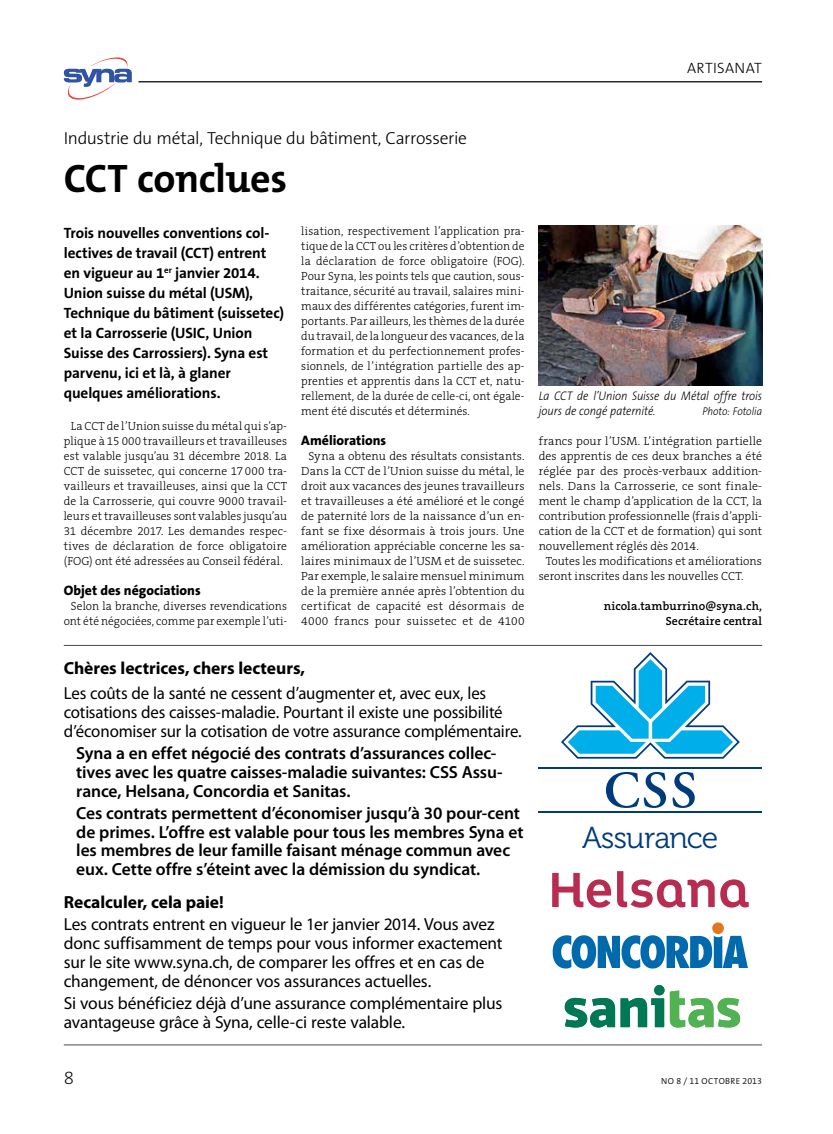
<style>
.page{position:relative;width:833px;height:1134px;background:#fff}
.page>*{position:absolute;margin:0;border:0;box-sizing:border-box;transform-origin:0 0}
.t1{font:700 40px "The Mix B W7";letter-spacing:-.01em;color:#000}
.t2{font:30.12px "Museo 300";letter-spacing:-.025em;color:#003c7b}
.t3{font:200 18.75px "The Sans B W2";color:#000}
.t4{font:600 17.5px/18.8px "Myriad Pro";letter-spacing:-.005em;color:#000}
.t5{font:17.5px/18.8px "Myriad Pro";letter-spacing:-.01em;color:#000}
.t6{font:17.5px/18.8px "Myriad Pro";letter-spacing:-.01em;color:#000;scale:.96 1}
.t7{font:700 17.5px "Myriad Pro";letter-spacing:-.005em;color:#000}
.t8{font:300 17.5px "The Sans B W3";letter-spacing:-.02em;color:#000}
.t9{font:700 15px/20px "The Sans B W7";letter-spacing:-.01em;color:#000}
.t10{font:300 15px "The Sans B W3";color:#000}
.t11{font:800 13.75px "The Sans B W8";color:#000}
.t12{font:italic 300 12.5px/15px "The Sans B W3";letter-spacing:-.01em;color:#000;scale:.9 1}
.t13{font:300 11.88px/15px "The Serif B W3";letter-spacing:.005em;color:#000;text-align:center}
.t14{font:600 11.88px/15px "The Serif B W6";letter-spacing:.01em;color:#000;text-align:right}
.t15{font:italic 300 11.25px "The Sans B W3";color:#000;scale:.9 1}
.t16{font:300 8.75px "The Sans B W4";letter-spacing:.04em;color:#000}
</style>
<div class="page">
<svg style="left:64px;top:57px;width:68px;height:43px"></svg>
<hr style="left:138px;top:81px;width:624px;height:1px;background:#000">
<img style="left:539px;top:226px;width:223px;height:159px">
<hr style="left:64px;top:1044px;width:698px;height:1px;background:#484b4a">
<div style="left:654px;top:985px;width:10px;height:10px;background:#007854;border-radius:50%"></div>
<svg style="left:565px;top:998px;width:99px;height:29px"></svg>
<svg style="left:670px;top:990px;width:70px;height:37px"></svg>
<hr style="left:539px;top:811px;width:223px;height:2px;background:#003c7b">
<hr style="left:539px;top:767px;width:223px;height:1px;background:#003c7b">
<svg style="left:561px;top:652px;width:179px;height:107px"></svg>
<svg style="left:606px;top:772px;width:60px;height:36px"></svg>
<svg style="left:672px;top:772px;width:23px;height:36px"></svg>
<hr style="left:64px;top:645px;width:698px;height:1px;background:#484b4a">
<svg style="left:552px;top:873px;width:59px;height:35px"></svg>
<svg style="left:617px;top:871px;width:97px;height:37px"></svg>
<svg style="left:720px;top:879px;width:28px;height:28px"></svg>
<svg style="left:552px;top:922px;width:196px;height:46px"></svg>
<p class="t10" style="left:687px;top:58px;width:19px">Artisanat</p>
<h3 class="t8" style="left:64px;top:127px;width:405px">Industrie du métal, Technique du bâtiment, Carrosserie</h3>
<h1 class="t1" style="left:64px;top:153px;width:225px">CCT conclues</h1>
<p class="t9" style="left:64px;top:223px;width:222px">Trois nouvelles conventions col&shy;lectives de travail (CCT) entrent en vigueur au 1<sup>er</sup> janvier 2014.<br>Union suisse du métal (USM),<br>Technique du bâtiment (suissetec) et la Carrosserie (USIC, Union<br>Suisse des Carrossiers). Syna est parvenu, ici et là, à glaner quelques améliorations.</p>
<p class="t13" style="left:64px;top:419px;width:225px">La CCT de l’Union suisse du métal qui s’ap&shy;plique à 15 000 travailleurs et travailleuses est valable jusqu’au 31 décembre 2018. La CCT de suissetec, qui concerne 17000 tra&shy;vailleurs et travailleuses, ainsi que la CCT de la Carrosserie, qui couvre 9000 travail&shy;leurs et travailleuses sont valables jusqu’au 31 décembre 2017. Les demandes respec&shy;tives de déclaration de force obligatoire (FOG) ont été adressées au Conseil fédéral.</p>
<p class="t11" style="left:64px;top:582px;width:138px">Objet des négociations</p>
<p class="t13" style="left:64px;top:599px;width:225px">Selon la branche, diverses revendications ont été négociées, comme par exemple l’uti-</p>
<p class="t13" style="left:301px;top:224px;width:225px;text-align:justify">lisation, respectivement l’application pra&shy;tique de la CCT ou les critères d’obtention de la déclaration de force obligatoire (FOG).<br>Pour Syna, les points tels que caution, sous&shy;traitance, sécurité au travail, salaires mini&shy;maux des différentes catégories, furent im&shy;portants. Par ailleurs, les thèmes de la durée du travail, de la longueur des vacances, de la formation et du perfectionnement profes&shy;sionnels, de l’intégration partielle des ap&shy;prenties et apprentis dans la CCT et, natu&shy;rellement, de la durée de celle-ci, ont égale&shy;ment été discutés et déterminés.</p>
<p class="t11" style="left:301px;top:432px;width:86px">Améliorations</p>
<p class="t13" style="left:301px;top:449px;width:225px">Syna a obtenu des résultats consistants.<br>Dans la CCT de l’Union suisse du métal, le droit aux vacances des jeunes travailleurs et travailleuses a été amélioré et le congé de paternité lors de la naissance d’un en&shy;fant se fixe désormais à trois jours. Une amélioration appréciable concerne les sa&shy;laires minimaux de l’USM et de suissetec.<br>Par exemple, le salaire mensuel minimum de la première année après l’obtention du certificat de capacité est désormais de 4000 francs pour suissetec et de 4100</p>
<p class="t12" style="left:539px;top:389px;width:249px">La CCT de l’Union Suisse du Métal offre trois jours de congé paternité.</p>
<p class="t15" style="left:702px;top:405px;width:68px">Photo: Fotolia</p>
<p class="t13" style="left:539px;top:434px;width:225px">francs pour l’USM. L’intégration partielle</p>
<p class="t13" style="left:539px;top:449px;width:225px">des apprentis de ces deux branches a été</p>
<p class="t13" style="left:539px;top:464px;width:225px">réglée par des procès-verbaux addition-</p>
<p class="t13" style="left:539px;top:479px;width:225px">nels. Dans la Carrosserie, ce sont finale-</p>
<p class="t13" style="left:539px;top:494px;width:225px">ment le champ d’application de la CCT, la</p>
<p class="t13" style="left:539px;top:509px;width:225px">contribution professionnelle (frais d’appli-</p>
<p class="t13" style="left:539px;top:524px;width:225px">cation de la CCT et de formation) qui sont</p>
<p class="t13" style="left:539px;top:539px;width:161px">nouvellement réglés dès 2014.</p>
<p class="t13" style="left:546px;top:554px;width:218px">Toutes les modifications et améliorations</p>
<p class="t13" style="left:539px;top:569px;width:206px">seront inscrites dans les nouvelles CCT.</p>
<p class="t14" style="left:604px;top:599px;width:160px">nicola.tamburrino@syna.ch,<br>Secrétaire central</p>
<h3 class="t7" style="left:64px;top:656px;width:243px">Chères lectrices, chers lecteurs,</h3>
<h3 class="t6" style="left:64px;top:684px;width:478px">Les coûts de la santé ne cessent d’augmenter et, avec eux, les cotisations des caisses-maladie. Pourtant il existe une possibilité d’économiser sur la cotisation de votre assurance complémentaire.</h3>
<h3 class="t4" style="left:76px;top:743px;width:428px">Syna a en effet négocié des contrats d’assurances collec&shy;tives avec les quatre caisses-maladie suivantes: CSS Assu&shy;rance, Helsana, Concordia et Sanitas.</h3>
<h3 class="t4" style="left:76px;top:803px;width:449px">Ces contrats permettent d’économiser jusqu’à 30 pour-cent de primes. L’offre est valable pour tous les membres Syna et les membres de leur famille faisant ménage commun avec eux. Cette offre s’éteint avec la démission du syndicat.</h3>
<h3 class="t7" style="left:64px;top:891px;width:162px">Recalculer, cela paie!</h3>
<h3 class="t5" style="left:64px;top:915px;width:440px">Les contrats entrent en vigueur le 1er janvier 2014. Vous avez donc suffisamment de temps pour vous informer exactement sur le site www.syna.ch, de comparer les offres et en cas de changement, de dénoncer vos assurances actuelles.</h3>
<h3 class="t5" style="left:64px;top:993px;width:440px">Si vous bénéficiez déjà d’une assurance complémentaire plus avantageuse grâce à Syna, celle-ci reste valable.</h3>
<h2 class="t2" style="left:582px;top:821px;width:138px">Assurance</h2>
<h3 class="t3" style="left:64px;top:1066px;width:12px">8</h3>
<p class="t16" style="left:661px;top:1076px;width:102px">NO 8 / 11 OCTOBRE 2013</p>
</div>
